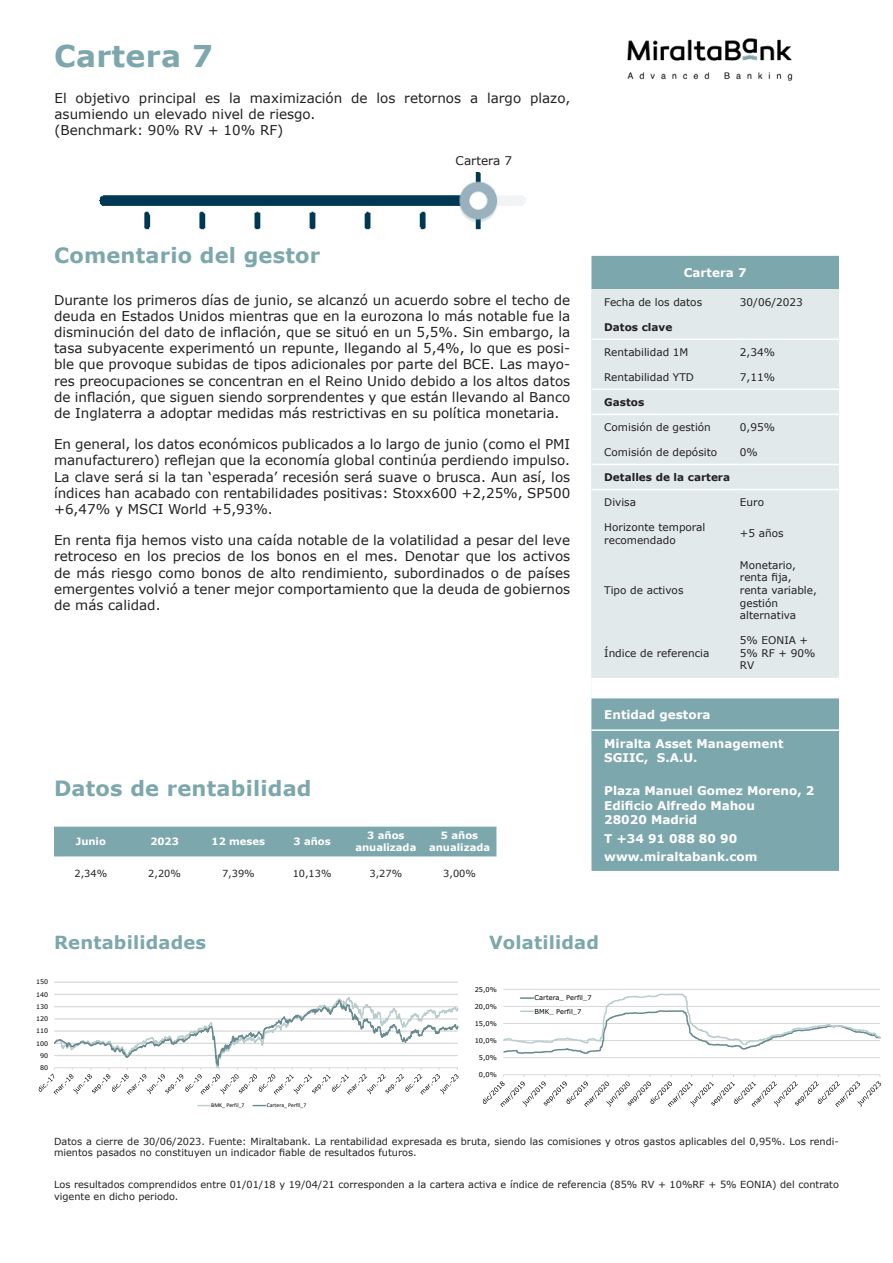
<style>
.page{position:relative;width:893px;height:1263px;background:#fff}
.page>*{position:absolute;margin:0;border:0;box-sizing:border-box;transform-origin:0 0}
.t1{font:700 30px "Verdana";letter-spacing:.01em;color:#7ca7ad}
.t2{font:700 21px "Verdana";letter-spacing:.01em;color:#7ca7ad}
.t3{font:700 18px "Verdana";letter-spacing:.01em;color:#7ca7ad}
.t4{font:13.5px/16.2px "Verdana";color:#231f20;text-align:justify}
.t5{font:700 12px/14.4px "Verdana";color:#fff}
.t6{font:12px "Verdana";color:#231f20}
.t7{font:10.5px/12.6px "Verdana";color:#231f20}
.t8{font:700 10.5px "Verdana";color:#231f20}
.t9{font:700 10.05px/12px "Verdana";color:#fff;text-align:center}
.t10{font:9.75px/11.7px "Verdana";color:#231f20}
.t11{font:6.6px/13.2px "Verdana";color:#000}
.t12{font:6.3px "Verdana";color:#000}
.t13{font:5.7px "Calibri";color:#000}
</style>
<div class="page">
<div style="left:591px;top:256px;width:248px;height:615px;background:#7ca7ad"></div>
<div style="left:591px;top:289px;width:248px;height:389px;background:#e1e9ea"></div>
<svg style="left:591px;top:678px;width:248px;height:20px"></svg>
<hr style="left:591px;top:729px;width:149px;height:2px;background:#fff">
<hr style="left:740px;top:729px;width:99px;height:2px;background:#fff">
<hr style="left:591px;top:338px;width:149px;height:2px;background:#fff">
<hr style="left:740px;top:338px;width:99px;height:2px;background:#fff">
<hr style="left:591px;top:389px;width:149px;height:1px;background:#fff">
<hr style="left:740px;top:389px;width:99px;height:1px;background:#fff">
<hr style="left:591px;top:414px;width:149px;height:1px;background:#fff">
<hr style="left:740px;top:414px;width:99px;height:1px;background:#fff">
<hr style="left:591px;top:464px;width:149px;height:1px;background:#fff">
<hr style="left:740px;top:464px;width:99px;height:1px;background:#fff">
<hr style="left:591px;top:489px;width:149px;height:1px;background:#fff">
<hr style="left:740px;top:489px;width:99px;height:1px;background:#fff">
<div style="left:54px;top:827px;width:442px;height:29px;background:#7ca7ad"></div>
<img style="left:98px;top:172px;width:428px;height:58px">
<hr style="left:54px;top:981px;width:404px;height:2px;background:#d9d9d9">
<svg style="left:39px;top:994px;width:419px;height:101px"></svg>
<svg style="left:198px;top:1105px;width:12px;height:1px"></svg>
<svg style="left:253px;top:1105px;width:12px;height:1px"></svg>
<hr style="left:503px;top:1057px;width:377px;height:1px;background:#d9d9d9">
<hr style="left:503px;top:989px;width:377px;height:1px;background:#d9d9d9">
<hr style="left:503px;top:1074px;width:377px;height:1px;background:#d9d9d9">
<svg style="left:483px;top:1075px;width:398px;height:32px"></svg>
<svg style="left:503px;top:993px;width:377px;height:61px"></svg>
<img style="left:627px;top:38px;width:166px;height:43px">
<h1 class="t1" style="left:54px;top:42px;width:161px">Cartera 7</h1>
<p class="t4" style="left:55px;top:90px;width:517px;text-align:left">El objetivo principal es la maximización de los retornos a largo plazo, asumiendo un elevado nivel de riesgo.<br>(Benchmark: 90% RV + 10% RF)</p>
<p class="t6" style="left:456px;top:153px;width:58px">Cartera 7</p>
<h2 class="t2" style="left:54px;top:246px;width:268px">Comentario del gestor</h2>
<p class="t4" style="left:54px;top:292px;width:518px">Durante los primeros días de junio, se alcanzó un acuerdo sobre el techo de deuda en Estados Unidos mientras que en la eurozona lo más notable fue la disminución del dato de inflación, que se situó en un 5,5%. Sin embargo, la tasa subyacente experimentó un repunte, llegando al 5,4%, lo que es posi&shy;ble que provoque subidas de tipos adicionales por parte del BCE. Las mayo&shy;res preocupaciones se concentran en el Reino Unido debido a los altos datos de inflación, que siguen siendo sorprendentes y que están llevando al Banco de Inglaterra a adoptar medidas más restrictivas en su política monetaria.</p>
<p class="t4" style="left:54px;top:436px;width:518px">En general, los datos económicos publicados a lo largo de junio (como el PMI manufacturero) reflejan que la economía global continúa perdiendo impulso.<br>La clave será si la tan ‘esperada’ recesión será suave o brusca. Aun así, los índices han acabado con rentabilidades positivas: Stoxx600 +2,25%, SP500 +6,47% y MSCI World +5,93%.</p>
<p class="t4" style="left:54px;top:532px;width:518px">En renta fija hemos visto una caída notable de la volatilidad a pesar del leve retroceso en los precios de los bonos en el mes. Denotar que los activos de más riesgo como bonos de alto rendimiento, subordinados o de países emergentes volvió a tener mejor comportamiento que la deuda de gobiernos de más calidad.</p>
<h2 class="t2" style="left:54px;top:779px;width:259px">Datos de rentabilidad</h2>
<p class="t9" style="left:76px;top:836px;width:32px">Junio</p>
<p class="t9" style="left:150px;top:836px;width:30px">2023</p>
<p class="t9" style="left:212px;top:836px;width:55px">12 meses</p>
<p class="t9" style="left:293px;top:836px;width:39px">3 años</p>
<p class="t9" style="left:355px;top:830px;width:63px">3 años anualizada</p>
<p class="t9" style="left:429px;top:830px;width:63px">5 años anualizada</p>
<p class="t10" style="left:75px;top:868px;width:34px">2,34%</p>
<p class="t10" style="left:148px;top:868px;width:34px">2,20%</p>
<p class="t10" style="left:222px;top:868px;width:34px">7,39%</p>
<p class="t10" style="left:293px;top:868px;width:40px">10,13%</p>
<p class="t10" style="left:370px;top:868px;width:34px">3,27%</p>
<p class="t10" style="left:443px;top:868px;width:34px">3,00%</p>
<p class="t5" style="left:684px;top:266px;width:64px">Cartera 7</p>
<p class="t7" style="left:604px;top:296px;width:99px">Fecha de los datos</p>
<p class="t7" style="left:740px;top:295px;width:64px">30/06/2023</p>
<p class="t8" style="left:604px;top:322px;width:70px">Datos clave</p>
<p class="t7" style="left:604px;top:346px;width:86px">Rentabilidad 1M</p>
<p class="t7" style="left:740px;top:346px;width:37px">2,34%</p>
<p class="t7" style="left:604px;top:371px;width:91px">Rentabilidad YTD</p>
<p class="t7" style="left:740px;top:371px;width:37px">7,11%</p>
<p class="t8" style="left:604px;top:397px;width:41px">Gastos</p>
<p class="t7" style="left:604px;top:421px;width:108px">Comisión de gestión</p>
<p class="t7" style="left:740px;top:421px;width:37px">0,95%</p>
<p class="t7" style="left:604px;top:446px;width:114px">Comisión de depósito</p>
<p class="t7" style="left:740px;top:446px;width:19px">0%</p>
<p class="t8" style="left:604px;top:472px;width:127px">Detalles de la cartera</p>
<p class="t7" style="left:604px;top:496px;width:33px">Divisa</p>
<p class="t7" style="left:740px;top:496px;width:26px">Euro</p>
<p class="t7" style="left:604px;top:521px;width:103px">Horizonte temporal recomendado</p>
<p class="t7" style="left:740px;top:527px;width:45px">+5 años</p>
<p class="t7" style="left:604px;top:584px;width:81px">Tipo de activos</p>
<p class="t7" style="left:740px;top:558px;width:79px">Monetario, renta fija, renta variable, gestión alternativa</p>
<p class="t7" style="left:604px;top:647px;width:107px">Índice de referencia</p>
<p class="t7" style="left:740px;top:634px;width:77px">5% EONIA +<br>5% RF + 90%<br>RV</p>
<p class="t5" style="left:604px;top:708px;width:108px">Entidad gestora</p>
<p class="t5" style="left:604px;top:737px;width:181px">Miralta Asset Management<br>SGIIC, S.A.U.</p>
<p class="t5" style="left:604px;top:784px;width:212px">Plaza Manuel Gomez Moreno, 2<br>Edificio Alfredo Mahou<br>28020 Madrid</p>
<p class="t5" style="left:604px;top:830px;width:155px;line-height:18.6px">T +34 91 088 80 90 www.miraltabank.com</p>
<h3 class="t3" style="left:54px;top:934px;width:154px">Rentabilidades</h3>
<h3 class="t3" style="left:489px;top:934px;width:111px">Volatilidad</h3>
<p class="t12" style="left:36px;top:978px;width:14px">150</p>
<p class="t12" style="left:36px;top:990px;width:14px">140</p>
<p class="t12" style="left:36px;top:1002px;width:14px">130</p>
<p class="t12" style="left:36px;top:1014px;width:14px">120</p>
<p class="t12" style="left:36px;top:1027px;width:14px">110</p>
<p class="t12" style="left:36px;top:1039px;width:14px">100</p>
<p class="t12" style="left:40px;top:1051px;width:10px">90</p>
<p class="t12" style="left:40px;top:1063px;width:10px">80</p>
<p class="t13" style="left:211px;top:1103px;width:35px">BMK_ Perfil_7</p>
<p class="t13" style="left:267px;top:1103px;width:41px">Cartera_ Perfil_7</p>
<p class="t11" style="left:475px;top:982px;width:24px">25,0%</p>
<p class="t11" style="left:475px;top:1000px;width:24px">20,0%</p>
<p class="t11" style="left:475px;top:1017px;width:24px">15,0%</p>
<p class="t11" style="left:475px;top:1034px;width:24px">10,0%</p>
<p class="t11" style="left:479px;top:1051px;width:20px">5,0%</p>
<p class="t11" style="left:479px;top:1068px;width:20px">0,0%</p>
<p class="t11" style="left:535px;top:991px;width:58px">Cartera_ Perfil_7<br>BMK_ Perfil_7</p>
<p class="t10" style="left:54px;top:1135px;width:786px">Datos a cierre de 30/06/2023. Fuente: Miraltabank. La rentabilidad expresada es bruta, siendo las comisiones y otros gastos aplicables del 0,95%. Los rendi&shy;mientos pasados no constituyen un indicador fiable de resultados futuros.</p>
<p class="t10" style="left:54px;top:1179px;width:786px">Los resultados comprendidos entre 01/01/18 y 19/04/21 corresponden a la cartera activa e índice de referencia (85% RV + 10%RF + 5% EONIA) del contrato vigente en dicho periodo.</p>
</div>
